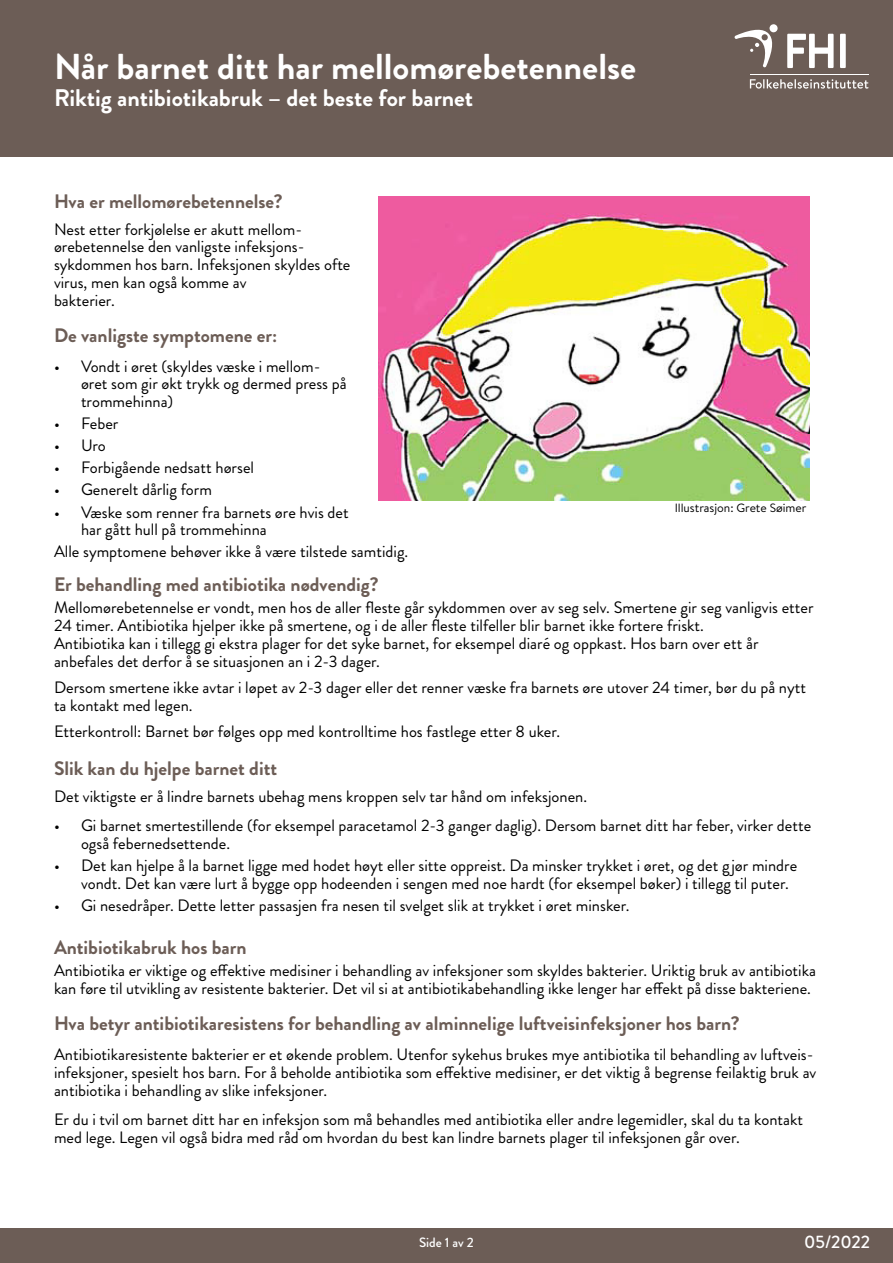
<style>
.page{position:relative;width:893px;height:1263px;background:#fff}
.page>*{position:absolute;margin:0;border:0;box-sizing:border-box;transform-origin:0 0}
.t1{font:700 36px "Brandon Grotesque";color:#fff}
.t2{font:700 24px "Brandon Grotesque";color:#fff}
.t3{font:700 19.5px "Brandon Grotesque";color:#6c5d56}
.t4{font:500 18px "Brandon Grotesque";color:#fff}
.Brødtekst{font:16.5px/17.9px "Brandon Grotesque";color:#000}
.t5{font:500 13.5px "Brandon Grotesque";color:#fff}
.Avsnittsmal_1{font:12px "Brandon Text";color:#000}
</style>
<div class="page">
<div style="left:0;top:0;width:893px;height:157px;background:#6c5d56"></div>
<div style="left:0;top:1229px;width:893px;height:34px;background:#6c5d56"></div>
<svg style="left:769px;top:24px;width:9px;height:9px"></svg>
<svg style="left:735px;top:28px;width:39px;height:39px"></svg>
<svg style="left:787px;top:34px;width:47px;height:34px"></svg>
<div style="left:840px;top:34px;width:6px;height:34px;background:#fff"></div>
<hr style="left:750px;top:74px;width:118px;height:1px;background:#fff">
<svg style="left:750px;top:79px;width:118px;height:10px"></svg>
<img style="left:379px;top:197px;width:430px;height:303px">
<h1 class="t1" style="left:54px;top:42px;width:584px">Når barnet ditt har mellomørebetennelse</h1>
<h2 class="t2" style="left:54px;top:81px;width:421px">Riktig antibiotikabruk – det beste for barnet</h2>
<h3 class="t3" style="left:54px;top:188px;width:230px">Hva er mellomørebetennelse?</h3>
<p class="Brødtekst" style="left:54px;top:220px;width:298px">Nest etter forkjølelse er akutt mellom&shy;ørebetennelse den vanligste infeksjons&shy;sykdommen hos barn. Infeksjonen skyldes ofte virus, men kan også komme av<br>bakterier.</p>
<h3 class="t3" style="left:54px;top:321px;width:225px">De vanligste symptomene er:</h3>
<p class="Brødtekst" style="left:81px;top:357px;width:267px;text-indent:-27px">• Vondt i øret (skyldes væske i mellom&shy;øret som gir økt trykk og dermed press på trommehinna)</p>
<p class="Brødtekst" style="left:54px;top:415px;width:66px">• Feber</p>
<p class="Brødtekst" style="left:54px;top:437px;width:53px">• Uro</p>
<p class="Brødtekst" style="left:54px;top:459px;width:202px">• Forbigående nedsatt hørsel</p>
<p class="Brødtekst" style="left:54px;top:481px;width:159px">• Generelt dårlig form</p>
<p class="Brødtekst" style="left:81px;top:503px;width:269px;text-indent:-27px">• Væske som renner fra barnets øre hvis det har gått hull på trommehinna</p>
<p class="Brødtekst" style="left:54px;top:543px;width:356px">Alle symptomene behøver ikke å være tilstede samtidig.</p>
<h3 class="t3" style="left:54px;top:571px;width:326px">Er behandling med antibiotika nødvendig?</h3>
<p class="Brødtekst" style="left:54px;top:599px;width:761px">Mellomørebetennelse er vondt, men hos de aller fleste går sykdommen over av seg selv. Smertene gir seg vanligvis etter 24 timer. Antibiotika hjelper ikke på smertene, og i de aller fleste tilfeller blir barnet ikke fortere friskt.<br>Antibiotika kan i tillegg gi ekstra plager for det syke barnet, for eksempel diaré og oppkast. Hos barn over ett år anbefales det derfor å se situasjonen an i 2-3 dager.</p>
<p class="Brødtekst" style="left:54px;top:679px;width:754px">Dersom smertene ikke avtar i løpet av 2-3 dager eller det renner væske fra barnets øre utover 24 timer, bør du på nytt ta kontakt med legen.</p>
<p class="Brødtekst" style="left:54px;top:723px;width:508px">Etterkontroll: Barnet bør følges opp med kontrolltime hos fastlege etter 8 uker.</p>
<h3 class="t3" style="left:54px;top:755px;width:225px">Slik kan du hjelpe barnet ditt</h3>
<p class="Brødtekst" style="left:54px;top:787px;width:535px">Det viktigste er å lindre barnets ubehag mens kroppen selv tar hånd om infeksjonen.</p>
<p class="Brødtekst" style="left:81px;top:817px;width:732px;text-indent:-27px">• Gi barnet smertestillende (for eksempel paracetamol 2-3 ganger daglig). Dersom barnet ditt har feber, virker dette også febernedsettende.</p>
<p class="Brødtekst" style="left:81px;top:857px;width:718px;text-indent:-27px">• Det kan hjelpe å la barnet ligge med hodet høyt eller sitte oppreist. Da minsker trykket i øret, og det gjør mindre vondt. Det kan være lurt å bygge opp hodeenden i sengen med noe hardt (for eksempel bøker) i tillegg til puter.</p>
<p class="Brødtekst" style="left:54px;top:897px;width:577px">• Gi nesedråper. Dette letter passasjen fra nesen til svelget slik at trykket i øret minsker.</p>
<h3 class="t3" style="left:54px;top:934px;width:194px">Antibiotikabruk hos barn</h3>
<p class="Brødtekst" style="left:54px;top:962px;width:763px">Antibiotika er viktige og effektive medisiner i behandling av infeksjoner som skyldes bakterier. Uriktig bruk av antibiotika kan føre til utvikling av resistente bakterier. Det vil si at antibiotikabehandling ikke lenger har effekt på disse bakteriene.</p>
<h3 class="t3" style="left:54px;top:1010px;width:687px">Hva betyr antibiotikaresistens for behandling av alminnelige luftveisinfeksjoner hos barn?</h3>
<p class="Brødtekst" style="left:54px;top:1045px;width:764px">Antibiotikaresistente bakterier er et økende problem. Utenfor sykehus brukes mye antibiotika til behandling av luftveis&shy;infeksjoner, spesielt hos barn. For å beholde antibiotika som effektive medisiner, er det viktig å begrense feilaktig bruk av antibiotika i behandling av slike infeksjoner.</p>
<p class="Brødtekst" style="left:54px;top:1111px;width:751px">Er du i tvil om barnet ditt har en infeksjon som må behandles med antibiotika eller andre legemidler, skal du ta kontakt med lege. Legen vil også bidra med råd om hvordan du best kan lindre barnets plager til infeksjonen går over.</p>
<p class="Avsnittsmal_1" style="left:675px;top:500px;width:133px">Illustrasjon: Grete Søimer</p>
<p class="t5" style="left:419px;top:1233px;width:56px">Side 1 av 2</p>
<p class="t4" style="left:804px;top:1229px;width:68px">05/2022</p>
</div>
